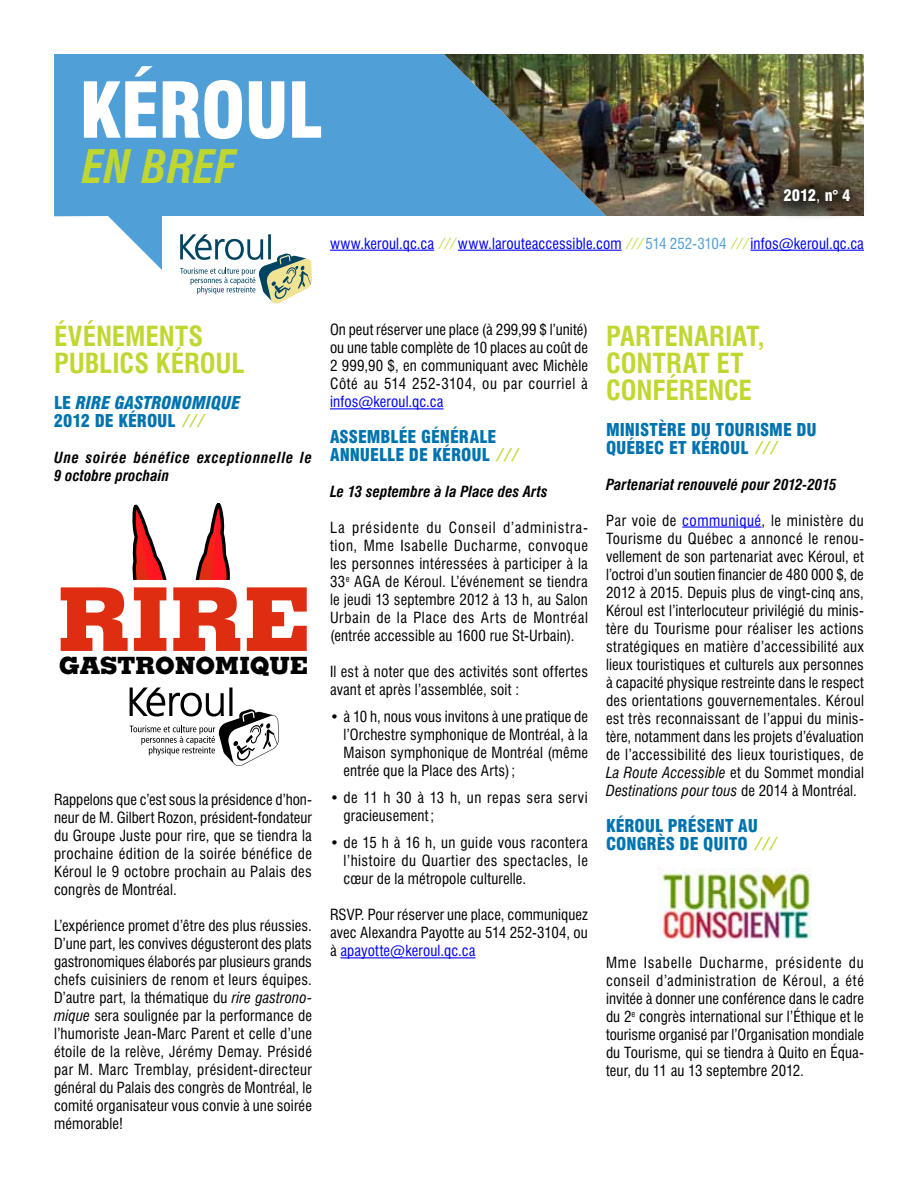
<style>
.page{position:relative;width:918px;height:1188px;background:#fff}
.page>*{position:absolute;margin:0;border:0;box-sizing:border-box;transform-origin:0 0}
.t1{font:800 88.05px "Memphis";color:#df2d12}
.t2{font:900 condensed 75px "Swiss 721 BT";letter-spacing:-.015em;color:#fff}
.t3{font:italic 700 condensed 45px "Swiss 721 BT";letter-spacing:-.015em;color:#bfd730}
.t4{font:700 condensed 27px/27px "Swiss 721 BT";letter-spacing:-.005em;color:#bfd730}
.t5{font:800 23.7px "Memphis";letter-spacing:-.01em;color:#000}
.t6{font:900 condensed 17.25px/18px "Swiss 721 BT";color:#0073ae}
.t7{font:italic 900 condensed 17.25px/18px "Swiss 721 BT";color:#0073ae}
.t8{font:900 condensed 15.6px "Swiss 721 BT";color:#fff}
.t9{font:condensed 15px/18px "Swiss 721 BT";letter-spacing:.01em;color:#000;text-align:justify}
.t10{font:condensed 15px "Swiss 721 BT";letter-spacing:.005em;color:#00f}
.t11{font:italic 700 condensed 15px "Swiss 721 BT";letter-spacing:.01em;color:#000}
.t12{font:italic 700 condensed 15px/18px "Swiss 721 BT";letter-spacing:.045em;color:#000}
.s1{font-weight:400;font-size:17.25px}
.s2{color:#bfd730}
.s3{color:#519fd7}
.s4{font-style:normal}
.s5{font-style:normal;color:#bfd730}
.s6{font-style:italic}
.s7{color:#00f}
</style>
<div class="page">
<svg style="left:181px;top:270px;width:131px;height:33px"></svg>
<svg style="left:54px;top:54px;width:810px;height:216px;fill:#519fd7"></svg>
<hr style="left:330px;top:250px;width:104px;height:1px;background:#00f">
<hr style="left:458px;top:250px;width:164px;height:1px;background:#00f">
<hr style="left:750px;top:250px;width:114px;height:1px;background:#00f">
<img style="left:444px;top:54px;width:420px;height:162px">
<svg style="left:765px;top:170px;width:99px;height:52px;background:#5e564a"></svg>
<svg style="left:132px;top:504px;width:35px;height:76px"></svg>
<svg style="left:195px;top:503px;width:35px;height:77px"></svg>
<svg style="left:130px;top:688px;width:149px;height:78px"></svg>
<hr style="left:330px;top:408px;width:114px;height:1px;background:#00f">
<hr style="left:340px;top:957px;width:135px;height:1px;background:#00f">
<hr style="left:682px;top:527px;width:80px;height:1px;background:#00f">
<img style="left:658px;top:869px;width:154px;height:71px">
<h2 class="t2" style="left:79px;top:65px;width:245px">KÉROUL</h2>
<h3 class="t3" style="left:82px;top:139px;width:156px">en bref</h3>
<p class="t8" style="left:783px;top:186px;width:69px">2012<span class="s1">,</span> N° 4</p>
<p class="t10" style="left:330px;top:234px;width:535px">www.keroul.qc.ca <span class="s2">⁄ ⁄ ⁄</span> www.larouteaccessible.com <span class="s2">⁄ ⁄ ⁄</span> <span class="s3">514 252-3104</span> <span class="s2">⁄ ⁄ ⁄</span> infos@keroul.qc.ca</p>
<h3 class="t4" style="left:54px;top:322px;width:192px">ÉVÉNEMENTS<br>PUBLICS KÉROUL</h3>
<p class="t7" style="left:54px;top:393px;width:188px"><span class="s4">LE</span> RIRE GASTRONOMIQUE<br><span class="s4">2012 DE KÉROUL</span> <span class="s5">⁄ ⁄ ⁄</span></p>
<p class="t12" style="left:54px;top:448px;width:260px">Une soirée bénéfice exceptionnelle le<br>9 octobre prochain</p>
<h1 class="t1" style="left:58px;top:563px;width:255px">RIRE</h1>
<h3 class="t5" style="left:59px;top:651px;width:251px">GASTRONOMIQUE</h3>
<p class="t9" style="left:54px;top:790px;width:260px">Rappelons que c’est sous la présidence d’hon&shy;neur de M. Gilbert Rozon, président-fondateur du Groupe Juste pour rire, que se tiendra la prochaine édition de la soirée bénéfice de Kéroul le 9 octobre prochain au Palais des congrès de Montréal.</p>
<p class="t9" style="left:54px;top:916px;width:260px">L’expérience promet d’être des plus réussies.<br>D’une part, les convives dégusteront des plats gastronomiques élaborés par plusieurs grands chefs cuisiniers de renom et leurs équipes.<br>D’autre part, la thématique du <span class="s6">rire gastrono&shy;mique</span> sera soulignée par la performance de l’humoriste Jean-Marc Parent et celle d’une étoile de la relève, Jérémy Demay. Présidé par M. Marc Tremblay, président-directeur général du Palais des congrès de Montréal, le comité organisateur vous convie à une soirée mémorable!</p>
<p class="t9" style="left:330px;top:321px;width:260px">On peut réserver une place (à 299,99 $ l’unité) ou une table complète de 10 places au coût de 2 999,90 $, en communiquant avec Michèle Côté au 514 252-3104, ou par courriel à</p>
<p class="t10" style="left:330px;top:393px;width:115px">infos@keroul.qc.ca</p>
<p class="t6" style="left:330px;top:428px;width:188px">ASSEMBLÉE GÉNÉRALE<br>ANNUELLE DE KÉROUL <span class="s2">⁄ ⁄ ⁄</span></p>
<p class="t11" style="left:330px;top:483px;width:219px">Le 13 septembre à la Place des Arts</p>
<p class="t9" style="left:330px;top:519px;width:260px">La présidente du Conseil d’administra&shy;tion, Mme Isabelle Ducharme, convoque les personnes intéressées à participer à la 33<sup>e</sup> AGA de Kéroul. L’événement se tiendra le jeudi 13 septembre 2012 à 13 h, au Salon Urbain de la Place des Arts de Montréal (entrée accessible au 1600 rue St-Urbain).</p>
<p class="t9" style="left:330px;top:663px;width:260px">Il est à noter que des activités sont offertes avant et après l’assemblée, soit :</p>
<p class="t9" style="left:344px;top:708px;width:246px;text-indent:-14px">• à 10 h, nous vous invitons à une pratique de l’Orchestre symphonique de Montréal, à la Maison symphonique de Montréal (même entrée que la Place des Arts);</p>
<p class="t9" style="left:344px;top:789px;width:246px;text-indent:-14px">• de 11 h 30 à 13 h, un repas sera servi gracieusement ;</p>
<p class="t9" style="left:344px;top:834px;width:246px;text-indent:-14px">• de 15 h à 16 h, un guide vous racontera l’histoire du Quartier des spectacles, le cœur de la métropole culturelle.</p>
<p class="t9" style="left:330px;top:906px;width:260px">RSVP. Pour réserver une place, communiquez avec Alexandra Payotte au 514 252-3104, ou à <span class="s7">apayotte@keroul.qc.ca</span></p>
<h3 class="t4" style="left:606px;top:322px;width:160px">PARTENARIAT,<br>CONTRAT ET<br>CONFÉRENCE</h3>
<p class="t6" style="left:606px;top:420px;width:212px">MINISTÈRE DU TOURISME DU<br>QUÉBEC ET KÉROUL <span class="s2">⁄ ⁄ ⁄</span></p>
<p class="t11" style="left:606px;top:475px;width:232px">Partenariat renouvelé pour 2012-2015</p>
<p class="t9" style="left:606px;top:511px;width:259px">Par voie de <span class="s7">communiqué</span>, le ministère du Tourisme du Québec a annoncé le renou&shy;vellement de son partenariat avec Kéroul, et l’octroi d’un soutien financier de 480 000 $, de 2012 à 2015. Depuis plus de vingt-cinq ans, Kéroul est l’interlocuteur privilégié du minis&shy;tère du Tourisme pour réaliser les actions stratégiques en matière d’accessibilité aux lieux touristiques et culturels aux personnes à capacité physique restreinte dans le respect des orientations gouvernementales. Kéroul est très reconnaissant de l’appui du minis&shy;tère, notamment dans les projets d’évaluation de l’accessibilité des lieux touristiques, de <span class="s6">La Route Accessible</span> et du Sommet mondial <span class="s6">Destinations pour tous</span> de 2014 à Montréal.</p>
<p class="t6" style="left:606px;top:816px;width:171px">KÉROUL PRÉSENT AU<br>CONGRÈS DE QUITO <span class="s2">⁄ ⁄ ⁄</span></p>
<p class="t9" style="left:606px;top:954px;width:260px">Mme Isabelle Ducharme, présidente du conseil d’administration de Kéroul, a été invitée à donner une conférence dans le cadre du 2<sup>e</sup> congrès international sur l’Éthique et le tourisme organisé par l’Organisation mondiale du Tourisme, qui se tiendra à Quito en Équa&shy;teur, du 11 au 13 septembre 2012.</p>
</div>
